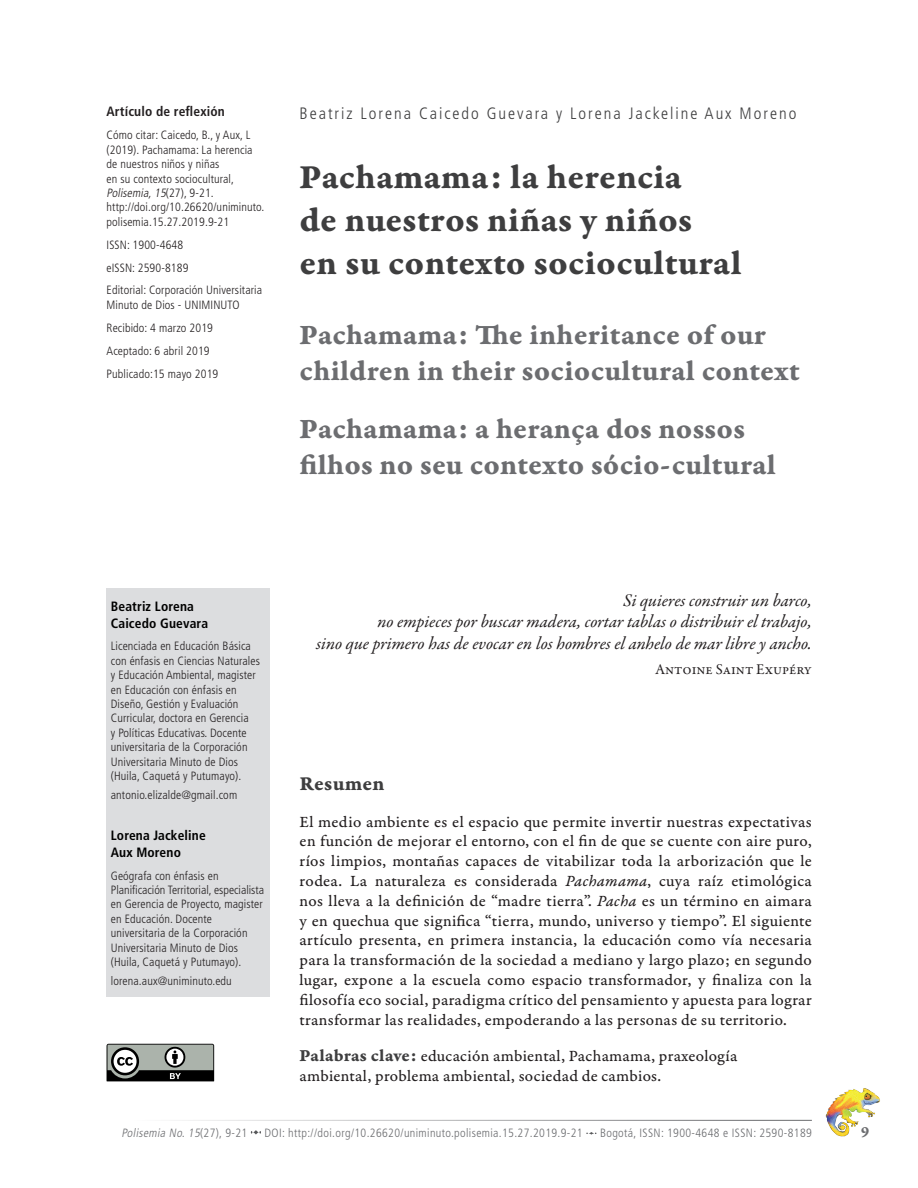
<style>
.page{position:relative;width:918px;height:1188px;background:#fff}
.page>*{position:absolute;margin:0;border:0;box-sizing:border-box;transform-origin:0 0}
.titulo_articulo{font:36px/43.2px "Garamond Premr Pro Bd Capt";letter-spacing:.01em;color:#3e3e3f}
.titulo_articulo-2{font:30px/36px "Garamond Premr Pro Bd Capt";letter-spacing:.01em;color:#6c6d70}
.Resumen_OK{font:30px/36px "Garamond Premr Pro Bd Capt";letter-spacing:.01em;color:#6c6d70}
.Resumen_OK-2{font:21px "Garamond Premr Pro Bd Capt";letter-spacing:.01em;color:#3e3e3f}
.t1{font:italic 18px/21.6px "Garamond Premr Pro";color:#231f20;text-align:right}
.Texto_sin_sangria{font:16.5px/19.8px "Garamond Premr Pro Capt";letter-spacing:.02em;color:#231f20;text-align:justify}
.autores_arriba{font:300 condensed 16.5px "Frutiger LT Std";letter-spacing:.12em;color:#3e3e3f}
.Autor_frases{font:15px "Garamond Premr Pro";color:#231f20}
.t2{font:15px "Garamond Premr Pro Bd Capt";color:#6c6d70}
.Autor{font:700 condensed 13.5px/16.2px "Frutiger LT Std";letter-spacing:.01em;color:#000}
.firmas{font:700 condensed 13.5px "Frutiger LT Std";letter-spacing:.01em;color:#231f20}
.Autor-2{font:300 condensed 12px/14.4px "Frutiger LT Std";letter-spacing:.01em;color:#231f20}
.firmas-2{font:300 condensed 12px/14.4px "Frutiger LT Std";letter-spacing:.01em;color:#231f20}
.pata_hojas{font:300 condensed 12px "Frutiger LT Std";letter-spacing:.03em;color:#6c6d70}
.pata_hojas-2{font:italic 300 condensed 12px "Frutiger LT Std";color:#6c6d70}
.s1{font-style:italic}
.s2{font-family:"Garamond Premr Pro It Capt"}
.s3{font-family:"Garamond Premr Pro Bd Capt";font-size:18px;color:#3e3e3f}
.s4{font-style:normal}
</style>
<div class="page">
<svg style="left:251px;top:1130px;width:10px;height:5px"></svg>
<svg style="left:586px;top:1132px;width:10px;height:3px"></svg>
<hr style="left:128px;top:1120px;width:684px;height:1px;background:#6c6d70">
<img style="left:825px;top:1088px;width:55px;height:49px">
<div style="left:107px;top:588px;width:163px;height:409px;background:#dcdddf"></div>
<svg style="left:107px;top:1044px;width:107px;height:37px;background:#767a76"></svg>
<p class="firmas" style="left:107px;top:104px;width:120px">Artículo de reflexión</p>
<p class="firmas-2" style="left:107px;top:128px;width:159px">Cómo citar: Caicedo, B., y Aux, L (2019). Pachamama: La herencia de nuestros niños y niñas<br>en su contexto sociocultural,<br><span class="s1">Polisemia,15</span>( 2 7 ) , 9 - 2 1 . http://doi.org/10.26620/uniminuto. polisemia.15.27.2019.9-21</p>
<p class="firmas-2" style="left:107px;top:237px;width:78px">ISSN: 1900-4648</p>
<p class="firmas-2" style="left:107px;top:260px;width:83px">eISSN: 2590-8189</p>
<p class="firmas-2" style="left:107px;top:283px;width:157px">Editorial: Corporación Universitaria<br>Minuto de Dios - UNIMINUTO</p>
<p class="firmas-2" style="left:107px;top:321px;width:108px">Recibido: 4 marzo 2019</p>
<p class="firmas-2" style="left:107px;top:343px;width:105px">Aceptado: 6 abril 2019</p>
<p class="firmas-2" style="left:107px;top:366px;width:113px">Publicado:15 mayo 2019</p>
<p class="autores_arriba" style="left:300px;top:104px;width:498px">Beatriz Lorena Caicedo Guevara y Lorena Jackeline Aux Moreno</p>
<p class="titulo_articulo" style="left:300px;top:155px;width:444px">Pachamama: la herencia<br>de nuestros niñas y niños<br>en su contexto sociocultural</p>
<p class="titulo_articulo-2" style="left:300px;top:317px;width:502px">Pachamama: The inheritance of our children in their sociocultural context</p>
<p class="Resumen_OK" style="left:300px;top:411px;width:478px">Pachamama: a herança dos nossos filhos no seu contexto sócio-cultural</p>
<p class="Autor" style="left:111px;top:599px;width:99px">Beatriz Lorena<br>Caicedo Guevara</p>
<p class="Autor-2" style="left:111px;top:639px;width:151px">Licenciada en Educación Básica con énfasis en Ciencias Naturales y Educación Ambiental, magister en Educación con énfasis en<br>Diseño, Gestión y Evaluación<br>Curricular, doctora en Gerencia<br>y Políticas Educativas. Docente universitaria de la Corporación<br>Universitaria Minuto de Dios (Huila, Caquetá y Putumayo).</p>
<p class="Autor-2" style="left:111px;top:788px;width:128px">antonio.elizalde@gmail.com</p>
<p class="Autor" style="left:111px;top:828px;width:96px">Lorena Jackeline<br>Aux Moreno</p>
<p class="Autor-2" style="left:111px;top:868px;width:155px">Geógrafa con énfasis en<br>Planificación Territorial, especialista en Gerencia de Proyecto, magister en Educación. Docente universitaria de la Corporación<br>Universitaria Minuto de Dios (Huila, Caquetá y Putumayo).</p>
<p class="Autor-2" style="left:111px;top:973px;width:123px">lorena.aux@uniminuto.edu</p>
<p class="t1" style="left:316px;top:590px;width:497px">Si quieres construir un barco,<br>no empieces por buscar madera, cortar tablas o distribuir el trabajo,<br>sino que primero has de evocar en los hombres el anhelo de mar libre y ancho.</p>
<p class="Autor_frases" style="left:655px;top:661px;width:158px">Antoine Saint Exupéry</p>
<p class="Resumen_OK-2" style="left:300px;top:770px;width:87px">Resumen</p>
<p class="Texto_sin_sangria" style="left:300px;top:812px;width:514px">El medio ambiente es el espacio que permite invertir nuestras expectativas en función de mejorar el entorno, con el fin de que se cuente con aire puro, ríos limpios, montañas capaces de vitabilizar toda la arborización que le rodea. La naturaleza es considerada <span class="s2">Pachamama</span>, cuya raíz etimológica nos lleva a la definición de “madre tierra”. <span class="s2">Pacha</span> es un término en aimara y en quechua que significa “tierra, mundo, universo y tiempo”. El siguiente artículo presenta, en primera instancia, la educación como vía necesaria para la transformación de la sociedad a mediano y largo plazo; en segundo lugar, expone a la escuela como espacio transformador, y finaliza con la filosofía eco social, paradigma crítico del pensamiento y apuesta para lograr transformar las realidades, empoderando a las personas de su territorio.</p>
<p class="Texto_sin_sangria" style="left:300px;top:1047px;width:439px"><span class="s3">Palabras clave:</span> educación ambiental, Pachamama, praxeología ambiental, problema ambiental, sociedad de cambios.</p>
<p class="pata_hojas-2" style="left:122px;top:1126px;width:127px">Polisemia No.15<span class="s4">( 2 7 ) , 9 - 2 1</span></p>
<p class="pata_hojas" style="left:265px;top:1126px;width:320px">DOI: http://doi.org/10.26620/uniminuto.polisemia.15.27.2019.9-21</p>
<p class="pata_hojas" style="left:600px;top:1126px;width:213px">Bogotá, ISSN: 1900-4648 e ISSN: 2590-8189</p>
<p class="t2" style="left:861px;top:1122px;width:10px">9</p>
</div>
